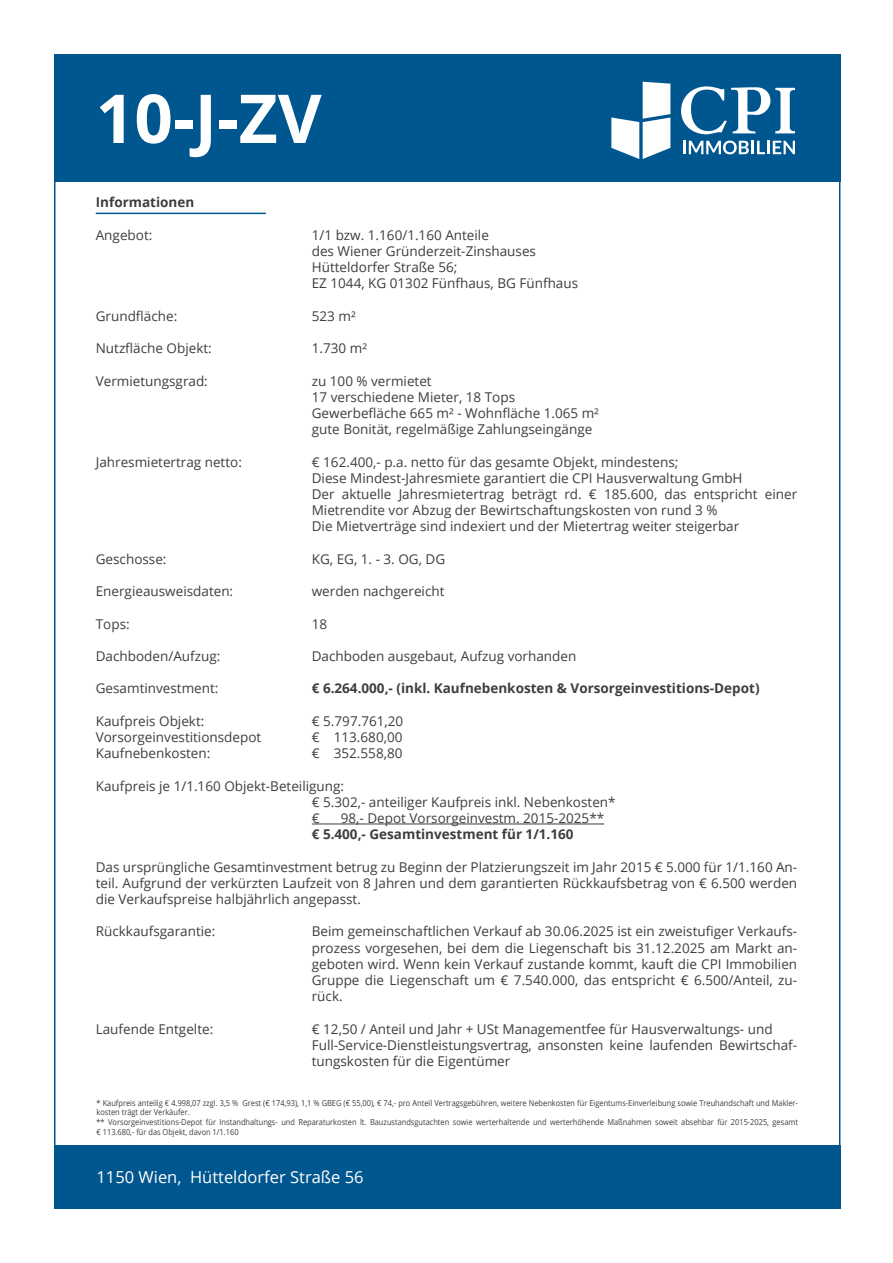
<style>
.page{position:relative;width:893px;height:1263px;background:#fff}
.page>*{position:absolute;margin:0;border:0;box-sizing:border-box;transform-origin:0 0}
.t1{font:700 67.5px "Open Sans";color:#fff}
.t2{font:16.5px "Open Sans";color:#fff}
.t3{font:13.5px/16.2px "Open Sans";color:#3e3d40}
.t4{font:700 13.5px "Open Sans";color:#3e3d40}
.t5{font:8.25px/9.9px "Open Sans";color:#3e3d40;scale:.9 1}
</style>
<div class="page">
<div style="left:54px;top:1145px;width:786px;height:64px;background:#00568e"></div>
<div style="left:54px;top:54px;width:786px;height:128px;background:#00568e"></div>
<svg style="left:611px;top:82px;width:59px;height:77px"></svg>
<svg style="left:683px;top:141px;width:112px;height:13px"></svg>
<svg style="left:681px;top:86px;width:114px;height:48px"></svg>
<hr style="left:96px;top:213px;width:170px;height:1px;background:#00568e">
<hr style="left:312px;top:824px;width:292px;height:1px;background:#3e3d40">
<h1 class="t1" style="left:96px;top:71px;width:227px">10-J-ZV</h1>
<p class="t4" style="left:96px;top:193px;width:100px">Informationen</p>
<p class="t3" style="left:96px;top:226px;width:58px">Angebot:</p>
<p class="t3" style="left:312px;top:226px;width:268px">1/1 bzw. 1.160/1.160 Anteile<br>des Wiener Gründerzeit-Zinshauses<br>Hütteldorfer Straße 56;<br>EZ 1044, KG 01302 Fünfhaus, BG Fünfhaus</p>
<p class="t3" style="left:96px;top:307px;width:83px">Grundfläche:</p>
<p class="t3" style="left:312px;top:307px;width:45px">523 m²</p>
<p class="t3" style="left:96px;top:340px;width:118px">Nutzfläche Objekt:</p>
<p class="t3" style="left:312px;top:340px;width:57px">1.730 m²</p>
<p class="t3" style="left:96px;top:372px;width:114px">Vermietungsgrad:</p>
<p class="t3" style="left:312px;top:372px;width:289px">zu 100 % vermietet<br>17 verschiedene Mieter, 18 Tops Gewerbefläche 665 m² - Wohnfläche 1.065 m² gute Bonität, regelmäßige Zahlungseingänge</p>
<p class="t3" style="left:96px;top:453px;width:148px">Jahresmietertrag netto:</p>
<p class="t3" style="left:312px;top:453px;width:487px">€ 162.400,- p.a. netto für das gesamte Objekt, mindestens;<br>Diese Mindest-Jahresmiete garantiert die CPI Hausverwaltung GmbH<br>Der aktuelle Jahresmietertrag beträgt rd. € 185.600, das entspricht einer Mietrendite vor Abzug der Bewirtschaftungskosten von rund 3 %<br>Die Mietverträge sind indexiert und der Mietertrag weiter steigerbar</p>
<p class="t3" style="left:96px;top:550px;width:72px">Geschosse:</p>
<p class="t3" style="left:312px;top:550px;width:135px">KG, EG, 1. - 3. OG, DG</p>
<p class="t3" style="left:96px;top:583px;width:139px">Energieausweisdaten:</p>
<p class="t3" style="left:312px;top:583px;width:134px">werden nachgereicht</p>
<p class="t3" style="left:96px;top:615px;width:35px">Tops:</p>
<p class="t3" style="left:312px;top:615px;width:17px">18</p>
<p class="t3" style="left:96px;top:648px;width:126px">Dachboden/Aufzug:</p>
<p class="t3" style="left:312px;top:648px;width:266px">Dachboden ausgebaut, Aufzug vorhanden</p>
<p class="t3" style="left:96px;top:680px;width:124px">Gesamtinvestment:</p>
<p class="t4" style="left:312px;top:679px;width:449px">€ 6.264.000,- (inkl. Kaufnebenkosten &amp; Vorsorgeinvestitions-Depot)</p>
<p class="t3" style="left:96px;top:712px;width:110px">Kaufpreis Objekt:</p>
<p class="t3" style="left:312px;top:712px;width:93px">€ 5.797.761,20</p>
<p class="t3" style="left:96px;top:729px;width:167px">Vorsorgeinvestitionsdepot</p>
<p class="t3" style="left:312px;top:729px;width:92px">€ 113.680,00</p>
<p class="t3" style="left:96px;top:745px;width:116px">Kaufnebenkosten:</p>
<p class="t3" style="left:312px;top:745px;width:92px">€ 352.558,80</p>
<p class="t3" style="left:312px;top:777px;width:305px;text-indent:-216px">Kaufpreis je 1/1.160 Objekt-Beteiligung:<br>€ 5.302,- anteiliger Kaufpreis inkl. Nebenkosten* €</p>
<p class="t3" style="left:341px;top:810px;width:265px">98,- Depot Vorsorgeinvestm. 2015-2025**</p>
<p class="t4" style="left:312px;top:825px;width:263px">€ 5.400,- Gesamtinvestment für 1/1.160</p>
<p class="t3" style="left:96px;top:858px;width:703px;text-align:justify">Das ursprüngliche Gesamtinvestment betrug zu Beginn der Platzierungszeit im Jahr 2015 € 5.000 für 1/1.160 An&shy;teil. Aufgrund der verkürzten Laufzeit von 8 Jahren und dem garantierten Rückkaufsbetrag von € 6.500 werden die Verkaufspreise halbjährlich angepasst.</p>
<p class="t3" style="left:96px;top:923px;width:121px">Rückkaufsgarantie:</p>
<p class="t3" style="left:312px;top:923px;width:487px;text-align:justify">Beim gemeinschaftlichen Verkauf ab 30.06.2025 ist ein zweistufiger Verkaufs&shy;prozess vorgesehen, bei dem die Liegenschaft bis 31.12.2025 am Markt an&shy;geboten wird. Wenn kein Verkauf zustande kommt, kauft die CPI Immobilien Gruppe die Liegenschaft um € 7.540.000, das entspricht € 6.500/Anteil, zu&shy;rück.</p>
<p class="t3" style="left:96px;top:1020px;width:119px">Laufende Entgelte:</p>
<p class="t3" style="left:312px;top:1020px;width:487px">€ 12,50 / Anteil und Jahr + USt Managementfee für Hausverwaltungs- und<br>Full-Service-Dienstleistungsvertrag, ansonsten keine laufenden Bewirtschaf&shy;tungskosten für die Eigentümer</p>
<p class="t5" style="left:97px;top:1097px;width:781px">* Kaufpreis anteilig € 4.998,07 zzgl. 3,5 % Grest (€ 174,93), 1,1 % GBEG (€ 55,00), € 74,- pro Anteil Vertragsgebühren, weitere Nebenkosten für Eigentums-Einverleibung sowie Treuhandschaft und Makler&shy;kosten trägt der Verkäufer.<br>** Vorsorgeinvestitions-Depot für Instandhaltungs- und Reparaturkosten lt. Bauzustandsgutachten sowie werterhaltende und werterhöhende Maßnahmen soweit absehbar für 2015-2025, gesamt € 113.680,- für das Objekt, davon 1/1.160</p>
<p class="t2" style="left:97px;top:1166px;width:269px">1150 Wien, Hütteldorfer Straße 56</p>
</div>
